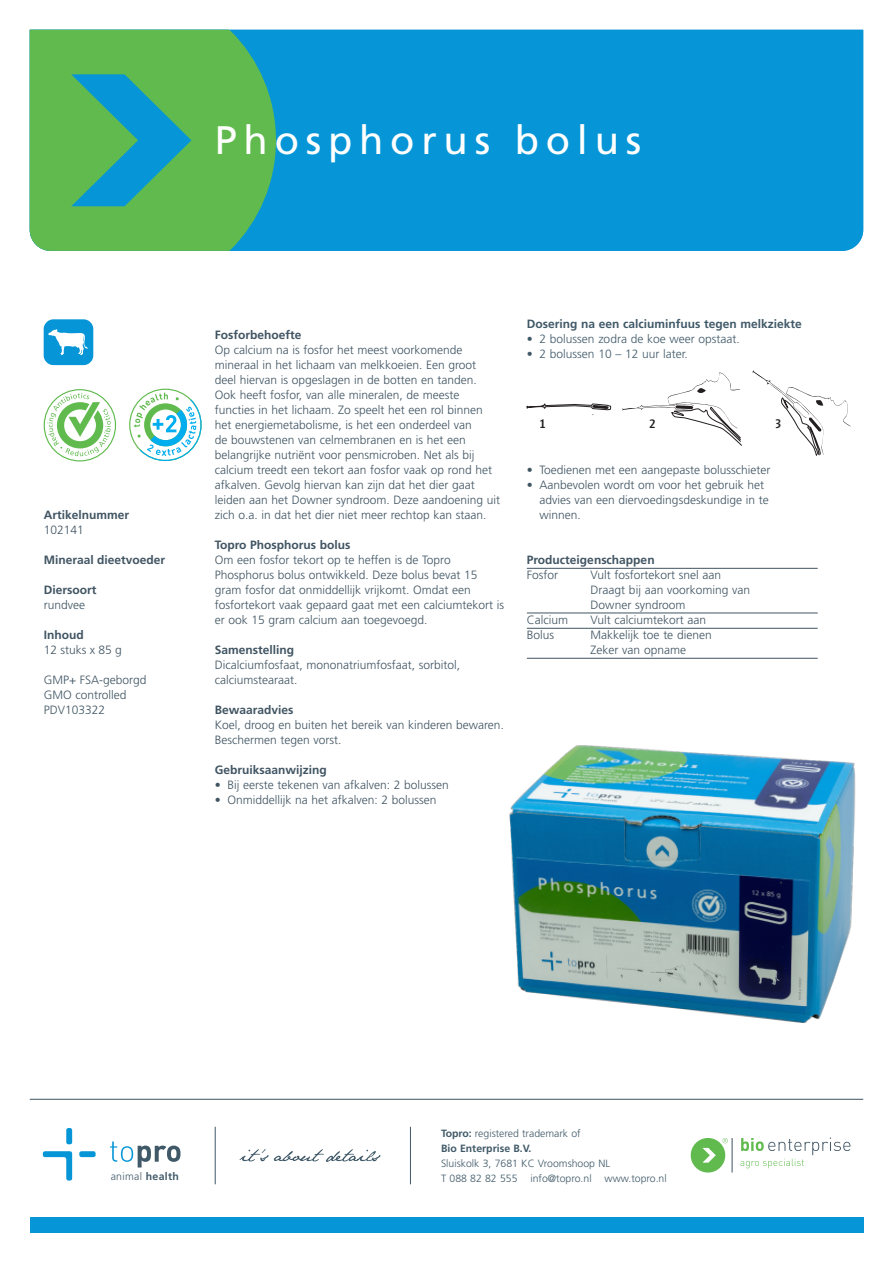
<style>
.page{position:relative;width:893px;height:1263px;background:#fff}
.page>*{position:absolute;margin:0;border:0;box-sizing:border-box;transform-origin:0 0}
.t1{font:39.75px "Frutiger LT Std";letter-spacing:.17em;color:#fff}
.t2{font:300 12px/15px "Frutiger LT Std";color:#405462}
.t3{font:700 12px "Frutiger LT Std";color:#405462}
.t4{font:300 12px "Frutiger LT Std";color:#405968}
.t5{font:700 12px "Frutiger LT Std";color:#405968}
.t6{font:500 12px "Glasgow";color:#231f20}
.t7{font:300 10.65px "Frutiger LT Std";letter-spacing:.03em;color:#405968}
.t8{font:300 10.5px "Frutiger LT Std";color:#405968}
.t9{font:700 10.5px "Frutiger LT Std";color:#405968}
.s1{font-weight:700}
</style>
<div class="page">
<hr style="left:30px;top:1099px;width:833px;height:1px;background:#405462">
<div style="left:30px;top:1217px;width:833px;height:16px;background:#0696d7"></div>
<hr style="left:215px;top:1127px;width:1px;height:57px;background:#405968">
<svg style="left:240px;top:1149px;width:140px;height:13px"></svg>
<svg style="left:110px;top:1141px;width:70px;height:26px"></svg>
<div style="left:66px;top:1128px;width:6px;height:16px;background:#0696d7;border-radius:2px"></div>
<div style="left:79px;top:1151px;width:17px;height:6px;background:#0696d7;border-radius:2px"></div>
<svg style="left:43px;top:1151px;width:29px;height:29px"></svg>
<div style="left:691px;top:1138px;width:34px;height:34px;background:#60ba4e;border-radius:50%"></div>
<svg style="left:702px;top:1148px;width:14px;height:14px"></svg>
<svg style="left:722px;top:1138px;width:6px;height:5px"></svg>
<hr style="left:732px;top:1138px;width:1px;height:34px;background:#405462">
<svg style="left:740px;top:1137px;width:110px;height:31px"></svg>
<hr style="left:410px;top:1127px;width:1px;height:57px;background:#405968">
<div style="left:44px;top:389px;width:72px;height:72px;border:1px solid #60ba4e;border-radius:50%"></div>
<svg style="left:47px;top:393px;width:64px;height:63px"></svg>
<div style="left:276px;top:30px;width:587px;height:221px;background:#0696d7"></div>
<svg style="left:30px;top:30px;width:246px;height:221px;background:#4fb366"></svg>
<svg style="left:527px;top:403px;width:84px;height:12px"></svg>
<svg style="left:622px;top:373px;width:120px;height:73px"></svg>
<svg style="left:752px;top:370px;width:98px;height:85px"></svg>
<div style="left:44px;top:319px;width:49px;height:46px;background:#0696d7;border-radius:10px"></div>
<svg style="left:48px;top:329px;width:40px;height:26px"></svg>
<img style="left:509px;top:745px;width:347px;height:278px">
<hr style="left:527px;top:568px;width:291px;height:1px;background:#405462">
<hr style="left:527px;top:613px;width:291px;height:1px;background:#405462">
<hr style="left:527px;top:658px;width:291px;height:1px;background:#405462">
<hr style="left:527px;top:628px;width:291px;height:1px;background:#405462">
<svg style="left:134px;top:393px;width:68px;height:69px"></svg>
<p class="t1" style="left:215px;top:117px;width:203px">HoofTop</p>
<p class="t1" style="left:215px;top:117px;width:428px">Phosphorus bolus</p>
<p class="t3" style="left:44px;top:508px;width:87px">Artikelnummer</p>
<p class="t2" style="left:44px;top:523px;width:42px">102141</p>
<p class="t3" style="left:44px;top:553px;width:123px">Mineraal dieetvoeder</p>
<p class="t3" style="left:44px;top:583px;width:54px">Diersoort</p>
<p class="t2" style="left:44px;top:598px;width:43px">rundvee</p>
<p class="t3" style="left:44px;top:628px;width:41px">Inhoud</p>
<p class="t2" style="left:44px;top:643px;width:80px">12 stuks x 85 g</p>
<p class="t2" style="left:44px;top:673px;width:104px">GMP+ FSA-geborgd</p>
<p class="t2" style="left:44px;top:688px;width:84px">GMO controlled</p>
<p class="t2" style="left:44px;top:703px;width:63px">PDV103322</p>
<p class="t3" style="left:215px;top:328px;width:88px">Fosforbehoefte</p>
<p class="t2" style="left:215px;top:343px;width:287px">Op calcium na is fosfor het meest voorkomende mineraal in het lichaam van melkkoeien. Een groot deel hiervan is opgeslagen in de botten en tanden.<br>Ook heeft fosfor, van alle mineralen, de meeste functies in het lichaam. Zo speelt het een rol binnen het energiemetabolisme, is het een onderdeel van<br>de bouwstenen van celmembranen en is het een belangrijke nutriënt voor pensmicroben. Net als bij calcium treedt een tekort aan fosfor vaak op rond het afkalven. Gevolg hiervan kan zijn dat het dier gaat leiden aan het Downer syndroom. Deze aandoening uit zich o.a. in dat het dier niet meer rechtop kan staan.</p>
<p class="t3" style="left:215px;top:538px;width:137px">Topro Phosphorus bolus</p>
<p class="t2" style="left:215px;top:553px;width:291px">Om een fosfor tekort op te heffen is de Topro Phosphorus bolus ontwikkeld. Deze bolus bevat 15 gram fosfor dat onmiddellijk vrijkomt. Omdat een fosfortekort vaak gepaard gaat met een calciumtekort is er ook 15 gram calcium aan toegevoegd.</p>
<p class="t3" style="left:215px;top:643px;width:81px">Samenstelling</p>
<p class="t2" style="left:215px;top:658px;width:247px">Dicalciumfosfaat, mononatriumfosfaat, sorbitol, calciumstearaat.</p>
<p class="t3" style="left:215px;top:703px;width:80px">Bewaaradvies</p>
<p class="t2" style="left:215px;top:718px;width:291px">Koel, droog en buiten het bereik van kinderen bewaren.<br>Beschermen tegen vorst.</p>
<p class="t3" style="left:215px;top:763px;width:114px">Gebruiksaanwijzing</p>
<p class="t2" style="left:215px;top:778px;width:236px">• Bij eerste tekenen van afkalven: 2 bolussen</p>
<p class="t2" style="left:215px;top:793px;width:223px">• Onmiddellijk na het afkalven: 2 bolussen</p>
<p class="t5" style="left:527px;top:317px;width:277px">Dosering na een calciuminfuus tegen melkziekte</p>
<p class="t4" style="left:527px;top:332px;width:214px">• 2 bolussen zodra de koe weer opstaat.</p>
<p class="t4" style="left:527px;top:347px;width:163px">• 2 bolussen 10 – 12 uur later.</p>
<p class="t6" style="left:540px;top:415px;width:8px">1</p>
<p class="t6" style="left:649px;top:415px;width:8px">2</p>
<p class="t6" style="left:775px;top:415px;width:8px">3</p>
<p class="t2" style="left:527px;top:463px;width:245px">• Toedienen met een aangepaste bolusschieter</p>
<p class="t2" style="left:527px;top:478px;width:239px">• Aanbevolen wordt om voor het gebruik het</p>
<p class="t2" style="left:540px;top:493px;width:231px">advies van een diervoedingsdeskundige in te</p>
<p class="t2" style="left:540px;top:508px;width:43px">winnen.</p>
<p class="t3" style="left:527px;top:553px;width:129px">Producteigenschappen</p>
<p class="t2" style="left:527px;top:568px;width:33px">Fosfor</p>
<p class="t2" style="left:591px;top:568px;width:132px">Vult fosfortekort snel aan</p>
<p class="t2" style="left:591px;top:583px;width:161px">Draagt bij aan voorkoming van<br>Downer syndroom</p>
<p class="t2" style="left:527px;top:613px;width:43px">Calcium</p>
<p class="t2" style="left:591px;top:613px;width:117px">Vult calciumtekort aan</p>
<p class="t2" style="left:527px;top:628px;width:29px">Bolus</p>
<p class="t2" style="left:591px;top:628px;width:123px">Makkelijk toe te dienen</p>
<p class="t2" style="left:591px;top:643px;width:97px">Zeker van opname</p>
<p class="t7" style="left:111px;top:1170px;width:70px">animal <span class="s1">health</span></p>
<p class="t8" style="left:441px;top:1127px;width:141px"><span class="s1">Topro:</span> registered trademark of</p>
<p class="t9" style="left:441px;top:1142px;width:92px">Bio Enterprise B.V.</p>
<p class="t8" style="left:441px;top:1157px;width:170px">Sluiskolk 3, 7681 KC Vroomshoop NL</p>
<p class="t8" style="left:441px;top:1172px;width:227px">T 088 82 82 555 info@topro.nl www.topro.nl</p>
</div>
